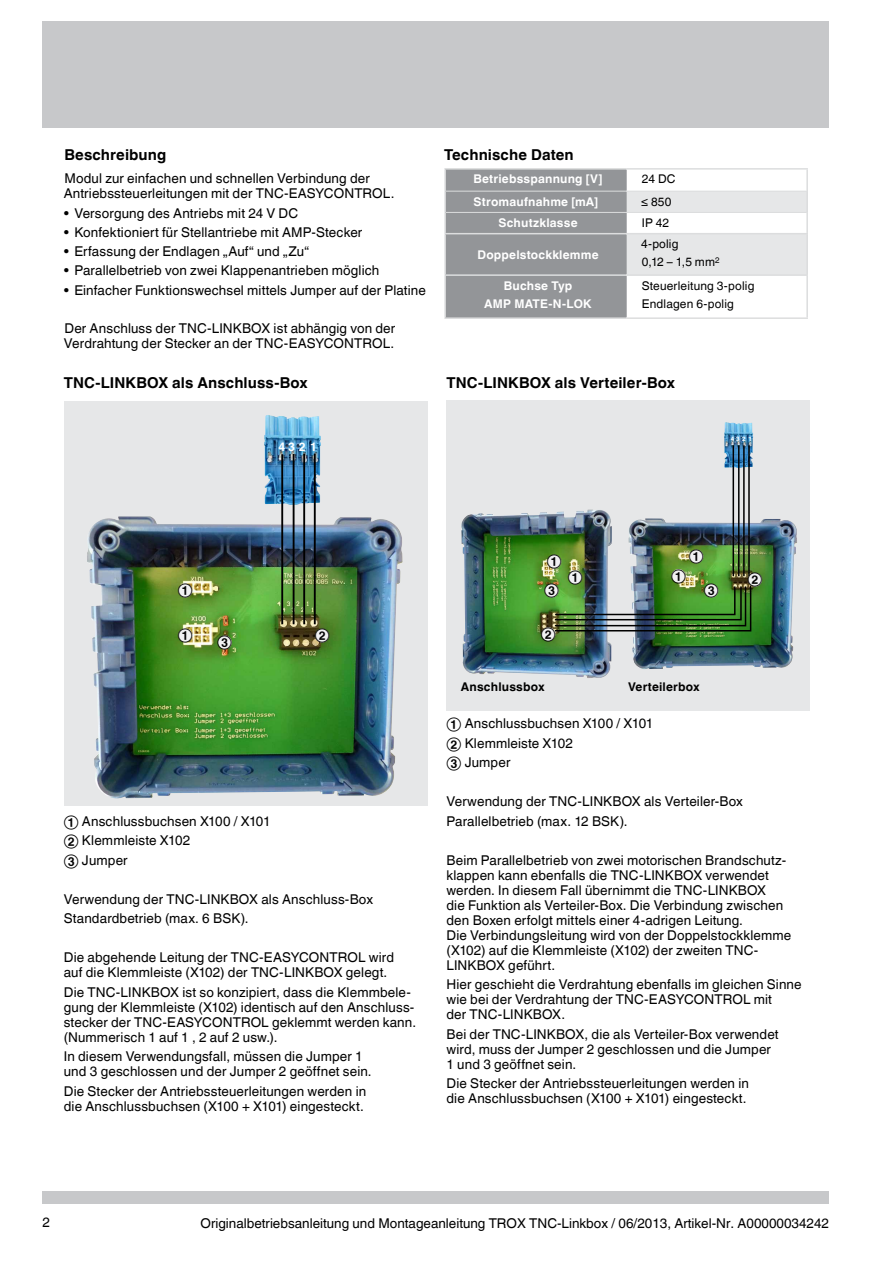
<style>
.page{position:relative;width:893px;height:1263px;background:#fff}
.page>*{position:absolute;margin:0;border:0;box-sizing:border-box;transform-origin:0 0}
.t1{font:700 15px "TROX Helvetica";letter-spacing:.005em;color:#000}
.t2{font:13.5px/15px "TROX Helvetica";letter-spacing:.01em;color:#000}
.t3{font:700 12px/18px "TROX Helvetica";letter-spacing:.015em;color:#fff;text-align:center}
.t4{font:12px/18px "TROX Helvetica";letter-spacing:.015em;color:#000}
.t5{font:700 12px "TROX Helvetica";letter-spacing:.015em;color:#000}
.t6{font:700 6.15px "TROX Helvetica";color:#fff}
</style>
<div class="page">
<div style="left:43px;top:21px;width:786px;height:107px;background:#c7c8ca"></div>
<div style="left:43px;top:1191px;width:786px;height:12px;background:#c7c8ca"></div>
<div style="left:626px;top:191px;width:181px;height:21px;background:#e6e7e8"></div>
<div style="left:626px;top:234px;width:181px;height:41px;background:#e6e7e8"></div>
<div style="left:446px;top:170px;width:181px;height:147px;background:#939598"></div>
<hr style="left:626px;top:234px;width:1px;height:40px;background:#939598">
<hr style="left:626px;top:276px;width:1px;height:41px;background:#939598">
<hr style="left:444px;top:168px;width:182px;height:2px;background:#dcddde">
<hr style="left:444px;top:170px;width:2px;height:21px;background:#dcddde">
<hr style="left:626px;top:168px;width:182px;height:2px;background:#dcddde">
<hr style="left:806px;top:170px;width:2px;height:21px;background:#dcddde">
<hr style="left:444px;top:191px;width:2px;height:21px;background:#dcddde">
<hr style="left:806px;top:191px;width:2px;height:21px;background:#dcddde">
<hr style="left:444px;top:212px;width:2px;height:21px;background:#dcddde">
<hr style="left:806px;top:212px;width:2px;height:21px;background:#dcddde">
<hr style="left:444px;top:233px;width:182px;height:1px;background:#dcddde">
<hr style="left:444px;top:234px;width:2px;height:40px;background:#dcddde">
<hr style="left:626px;top:233px;width:182px;height:1px;background:#dcddde">
<hr style="left:806px;top:234px;width:2px;height:40px;background:#dcddde">
<hr style="left:444px;top:274px;width:182px;height:2px;background:#dcddde">
<hr style="left:444px;top:276px;width:2px;height:41px;background:#dcddde">
<hr style="left:626px;top:274px;width:182px;height:2px;background:#dcddde">
<hr style="left:806px;top:276px;width:2px;height:41px;background:#dcddde">
<hr style="left:444px;top:317px;width:182px;height:2px;background:#dcddde">
<hr style="left:626px;top:317px;width:182px;height:2px;background:#dcddde">
<hr style="left:446px;top:191px;width:180px;height:1px;background:#dcddde">
<hr style="left:626px;top:191px;width:180px;height:1px;background:#dcddde">
<hr style="left:446px;top:212px;width:180px;height:1px;background:#dcddde">
<hr style="left:626px;top:212px;width:180px;height:1px;background:#dcddde">
<div style="left:446px;top:400px;width:364px;height:311px;background:#e6e7e8"></div>
<img style="left:461px;top:509px;width:151px;height:169px">
<img style="left:628px;top:517px;width:169px;height:152px">
<img style="left:724px;top:422px;width:29px;height:46px">
<hr style="left:748px;top:445px;width:2px;height:131px;background:#000">
<hr style="left:743px;top:445px;width:2px;height:131px;background:#000">
<hr style="left:738px;top:445px;width:1px;height:131px;background:#000">
<hr style="left:733px;top:445px;width:1px;height:131px;background:#000">
<div style="left:748px;top:573px;width:14px;height:14px;background:#f1f1f2;border-radius:50%"></div>
<div style="left:541px;top:627px;width:14px;height:14px;background:#f1f1f2;border-radius:50%"></div>
<img style="left:553px;top:584px;width:199px;height:48px">
<div style="left:547px;top:555px;width:14px;height:13px;background:#f1f1f2;border-radius:50%"></div>
<div style="left:672px;top:569px;width:13px;height:14px;background:#f1f1f2;border-radius:50%"></div>
<div style="left:64px;top:401px;width:363px;height:405px;background:#e6e7e8"></div>
<img style="left:87px;top:514px;width:316px;height:285px">
<img style="left:264px;top:415px;width:57px;height:90px">
<hr style="left:314px;top:454px;width:2px;height:170px;background:#000">
<hr style="left:303px;top:454px;width:2px;height:170px;background:#000">
<hr style="left:293px;top:454px;width:2px;height:170px;background:#000">
<hr style="left:281px;top:454px;width:2px;height:170px;background:#000">
<div style="left:178px;top:584px;width:14px;height:14px;background:#f1f1f2;border-radius:50%"></div>
<div style="left:315px;top:629px;width:14px;height:13px;background:#f1f1f2;border-radius:50%"></div>
<div style="left:218px;top:635px;width:14px;height:14px;background:#f1f1f2;border-radius:50%"></div>
<div style="left:545px;top:584px;width:14px;height:14px;background:#f1f1f2;border-radius:50%"></div>
<div style="left:178px;top:628px;width:14px;height:14px;background:#f1f1f2;border-radius:50%"></div>
<div style="left:568px;top:570px;width:14px;height:14px;background:#f1f1f2;border-radius:50%"></div>
<div style="left:689px;top:549px;width:14px;height:14px;background:#f1f1f2;border-radius:50%"></div>
<div style="left:704px;top:584px;width:14px;height:14px;background:#f1f1f2;border-radius:50%"></div>
<p class="t1" style="left:64px;top:146px;width:103px">Beschreibung</p>
<p class="t2" style="left:64px;top:171px;width:332px">Modul zur einfachen und schnellen Verbindung der<br>Antriebssteuerleitungen mit der TNC-EASYCONTROL.</p>
<p class="t2" style="left:64px;top:205px;width:236px">• Versorgung des Antriebs mit 24 V DC</p>
<p class="t2" style="left:64px;top:225px;width:300px">• Konfektioniert für Stellantriebe mit AMP-Stecker</p>
<p class="t2" style="left:64px;top:244px;width:247px">• Erfassung der Endlagen „Auf“ und „Zu“</p>
<p class="t2" style="left:64px;top:263px;width:317px">• Parallelbetrieb von zwei Klappenantrieben möglich</p>
<p class="t2" style="left:64px;top:282px;width:364px">• Einfacher Funktionswechsel mittels Jumper auf der Platine</p>
<p class="t2" style="left:64px;top:321px;width:333px">Der Anschluss der TNC-LINKBOX ist abhängig von der<br>Verdrahtung der Stecker an der TNC-EASYCONTROL.</p>
<p class="t1" style="left:64px;top:374px;width:246px">TNC-LINKBOX als Anschluss-Box</p>
<p class="t1" style="left:444px;top:146px;width:131px">Technische Daten</p>
<p class="t3" style="left:473px;top:170px;width:131px">Betriebsspannung [V]</p>
<p class="t4" style="left:642px;top:170px;width:35px">24 DC</p>
<p class="t3" style="left:474px;top:193px;width:126px">Stromaufnahme [mA]</p>
<p class="t4" style="left:641px;top:193px;width:32px">≤ 850</p>
<p class="t3" style="left:498px;top:214px;width:81px">Schutzklasse</p>
<p class="t4" style="left:642px;top:214px;width:29px">IP 42</p>
<p class="t3" style="left:477px;top:246px;width:123px">Doppelstockklemme</p>
<p class="t4" style="left:641px;top:235px;width:80px">4-polig<br>0,12 – 1,5 mm<sup>2</sup></p>
<p class="t3" style="left:484px;top:277px;width:109px">Buchse Typ<br>AMP MATE-N-LOK</p>
<p class="t4" style="left:642px;top:277px;width:114px">Steuerleitung 3-polig<br>Endlagen 6-polig</p>
<p class="t1" style="left:446px;top:374px;width:230px">TNC-LINKBOX als Verteiler-Box</p>
<p class="t3" style="left:278px;top:438px;width:40px">4321</p>
<p class="t6" style="left:731px;top:435px;width:22px">4321</p>
<p class="t2" style="left:178px;top:582px;width:16px">①</p>
<p class="t2" style="left:178px;top:627px;width:16px">①</p>
<p class="t2" style="left:217px;top:634px;width:16px">③</p>
<p class="t2" style="left:315px;top:627px;width:16px">②</p>
<p class="t2" style="left:64px;top:811px;width:208px;line-height:19.5px">① Anschlussbuchsen X100 / X101<br>② Klemmleiste X102<br>③ Jumper</p>
<p class="t2" style="left:64px;top:889px;width:311px;line-height:19.5px">Verwendung der TNC-LINKBOX als Anschluss-Box<br>Standardbetrieb (max. 6 BSK).</p>
<p class="t2" style="left:64px;top:950px;width:332px">Die abgehende Leitung der TNC-EASYCONTROL wird auf die Klemmleiste (X102) der TNC-LINKBOX gelegt.</p>
<p class="t2" style="left:64px;top:984px;width:354px">Die TNC-LINKBOX ist so konzipiert, dass die Klemmbele&shy;gung der Klemmleiste (X102) identisch auf den Anschluss&shy;stecker der TNC-EASYCONTROL geklemmt werden kann. (Nummerisch 1 auf 1 , 2 auf 2 usw.).</p>
<p class="t2" style="left:64px;top:1049px;width:309px">In diesem Verwendungsfall, müssen die Jumper 1 und 3 geschlossen und der Jumper 2 geöffnet sein.</p>
<p class="t2" style="left:64px;top:1083px;width:304px">Die Stecker der Antriebssteuerleitungen werden in die Anschlussbuchsen (X100 + X101) eingesteckt.</p>
<p class="t2" style="left:547px;top:553px;width:16px">①</p>
<p class="t2" style="left:568px;top:569px;width:16px">①</p>
<p class="t2" style="left:544px;top:582px;width:16px">③</p>
<p class="t2" style="left:689px;top:548px;width:16px">①</p>
<p class="t2" style="left:671px;top:567px;width:16px">①</p>
<p class="t2" style="left:704px;top:582px;width:16px">③</p>
<p class="t2" style="left:747px;top:571px;width:16px">②</p>
<p class="t2" style="left:541px;top:626px;width:16px">②</p>
<p class="t5" style="left:461px;top:680px;width:85px">Anschlussbox</p>
<p class="t5" style="left:628px;top:680px;width:73px">Verteilerbox</p>
<p class="t2" style="left:446px;top:714px;width:208px;line-height:19.5px">① Anschlussbuchsen X100 / X101<br>② Klemmleiste X102<br>③ Jumper</p>
<p class="t2" style="left:446px;top:792px;width:298px;line-height:19.5px">Verwendung der TNC-LINKBOX als Verteiler-Box<br>Parallelbetrieb (max. 12 BSK).</p>
<p class="t2" style="left:446px;top:852px;width:346px">Beim Parallelbetrieb von zwei motorischen Brandschutz&shy;klappen kann ebenfalls die TNC-LINKBOX verwendet werden. In diesem Fall übernimmt die TNC-LINKBOX<br>die Funktion als Verteiler-Box. Die Verbindung zwischen den Boxen erfolgt mittels einer 4-adrigen Leitung.<br>Die Verbindungsleitung wird von der Doppelstockklemme (X102) auf die Klemmleiste (X102) der zweiten TNC-LINKBOX geführt.</p>
<p class="t2" style="left:446px;top:977px;width:357px">Hier geschieht die Verdrahtung ebenfalls im gleichen Sinne wie bei der Verdrahtung der TNC-EASYCONTROL mit<br>der TNC-LINKBOX.</p>
<p class="t2" style="left:446px;top:1026px;width:334px">Bei der TNC-LINKBOX, die als Verteiler-Box verwendet wird, muss der Jumper 2 geschlossen und die Jumper<br>1 und 3 geöffnet sein.</p>
<p class="t2" style="left:446px;top:1076px;width:304px">Die Stecker der Antriebssteuerleitungen werden in die Anschlussbuchsen (X100 + X101) eingesteckt.</p>
<p class="t2" style="left:43px;top:1215px;width:9px">2</p>
<p class="t2" style="left:201px;top:1216px;width:630px">Originalbetriebsanleitung und Montageanleitung TROX TNC-Linkbox / 06/2013, Artikel-Nr. A00000034242</p>
</div>
